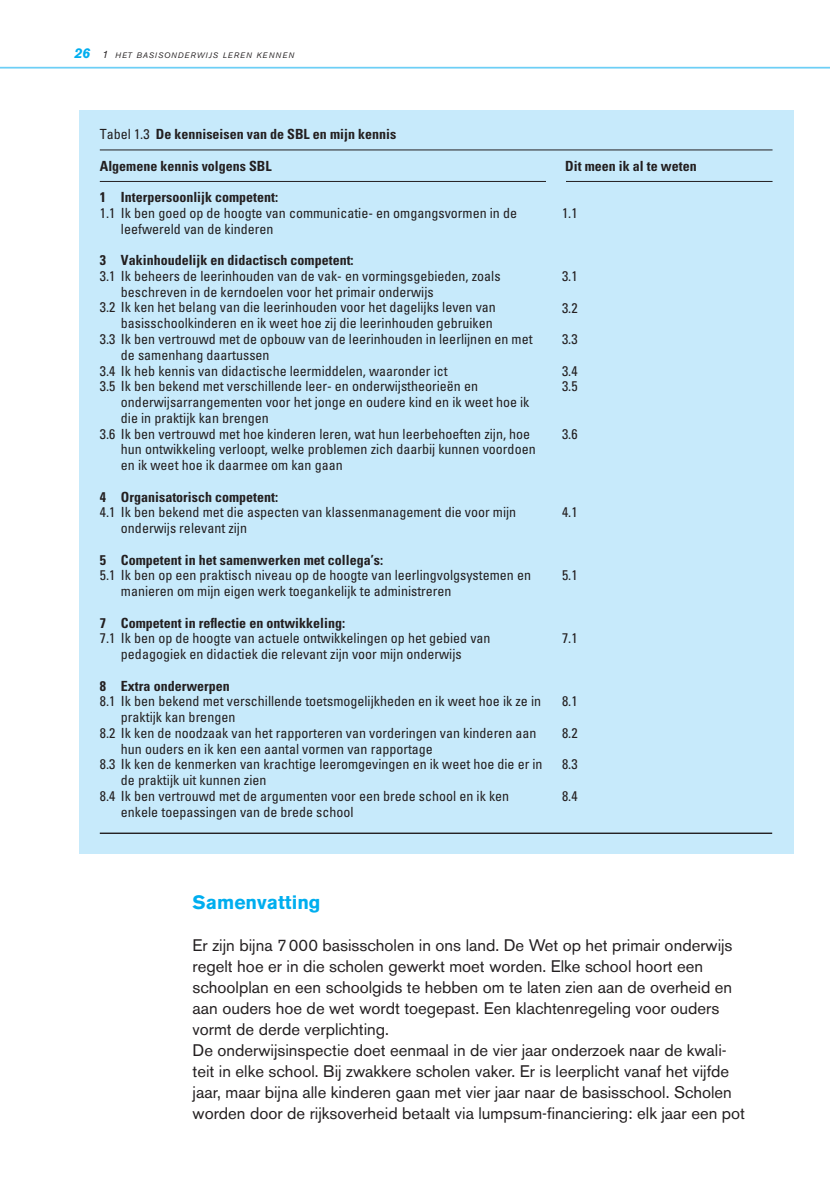
<style>
.page{position:relative;width:830px;height:1191px;background:#fff}
.page>*{position:absolute;margin:0;border:0;box-sizing:border-box;transform-origin:0 0}
.t1{font:700 19.25px "Akzidenz Grotesk BE";color:#00aeef}
.t2{font:16.62px/21px "Akzidenz Grotesk BE";color:#231f20}
.t3{font:condensed 14px/15.8px "Univers";color:#231f20}
.t4{font:700 condensed 14px "Univers";color:#231f20}
.t5{font:italic 7.88px "Akzidenz Grotesk BE";letter-spacing:.12em;color:#231f20}
.s1{font-weight:700;font-size:14px;color:#00aeef}
.s2{font-size:10.5px}
.s3{font-weight:400}
</style>
<div class="page">
<svg style="left:0;top:66px;width:830px;height:3px;background:#a9e2f9"></svg>
<div style="left:79px;top:110px;width:714px;height:744px;background:#c7eafb"></div>
<hr style="left:100px;top:150px;width:672px;height:1px;background:#231f20">
<hr style="left:100px;top:181px;width:672px;height:1px;background:#231f20">
<div style="left:545px;top:175px;width:20px;height:14px;background:#c7eafb"></div>
<hr style="left:100px;top:832px;width:672px;height:2px;background:#231f20">
<p class="t5" style="left:74px;top:52px;width:221px"><span class="s1">26</span> <span class="s2">1</span> HET BASISONDERWIJS LEREN KENNEN</p>
<p class="t4" style="left:100px;top:129px;width:298px"><span class="s3">Tabel 1.3</span> De kenniseisen van de SBL en mijn kennis</p>
<p class="t4" style="left:100px;top:161px;width:173px">Algemene kennis volgens SBL</p>
<p class="t4" style="left:565px;top:161px;width:133px">Dit meen ik al te weten</p>
<p class="t4" style="left:100px;top:192px;width:180px">1 Interpersoonlijk competent:</p>
<p class="t3" style="left:121px;top:206px;width:397px;text-indent:-21px">1.1 Ik ben goed op de hoogte van communicatie- en omgangsvormen in de leefwereld van de kinderen</p>
<p class="t4" style="left:100px;top:255px;width:255px">3 Vakinhoudelijk en didactisch competent:</p>
<p class="t3" style="left:100px;top:269px;width:402px">3.1 Ik beheers de leerinhouden van de vak- en vormingsgebieden, zoals</p>
<p class="t3" style="left:121px;top:285px;width:314px">beschreven in de kerndoelen voor het primair onderwijs</p>
<p class="t3" style="left:100px;top:301px;width:397px">3.2 Ik ken het belang van die leerinhouden voor het dagelijks leven van</p>
<p class="t3" style="left:121px;top:317px;width:373px">basisschoolkinderen en ik weet hoe zij die leerinhouden gebruiken</p>
<p class="t3" style="left:100px;top:332px;width:434px">3.3 Ik ben vertrouwd met de opbouw van de leerinhouden in leerlijnen en met</p>
<p class="t3" style="left:121px;top:348px;width:150px">de samenhang daartussen</p>
<p class="t3" style="left:100px;top:364px;width:349px">3.4 Ik heb kennis van didactische leermiddelen, waaronder ict</p>
<p class="t3" style="left:100px;top:380px;width:380px">3.5 Ik ben bekend met verschillende leer- en onderwijstheorieën en</p>
<p class="t3" style="left:121px;top:395px;width:410px">onderwijsarrangementen voor het jonge en oudere kind en ik weet hoe ik</p>
<p class="t3" style="left:121px;top:411px;width:149px">die in praktijk kan brengen</p>
<p class="t3" style="left:100px;top:427px;width:432px">3.6 Ik ben vertrouwd met hoe kinderen leren, wat hun leerbehoeften zijn, hoe</p>
<p class="t3" style="left:121px;top:443px;width:416px">hun ontwikkeling verloopt, welke problemen zich daarbij kunnen voordoen</p>
<p class="t3" style="left:121px;top:458px;width:223px">en ik weet hoe ik daarmee om kan gaan</p>
<p class="t4" style="left:100px;top:491px;width:180px">4 Organisatorisch competent:</p>
<p class="t3" style="left:121px;top:506px;width:397px;text-indent:-21px">4.1 Ik ben bekend met die aspecten van klassenmanagement die voor mijn onderwijs relevant zijn</p>
<p class="t4" style="left:100px;top:554px;width:285px">5 Competent in het samenwerken met collega’s:</p>
<p class="t3" style="left:121px;top:569px;width:411px;text-indent:-21px">5.1 Ik ben op een praktisch niveau op de hoogte van leerlingvolgsystemen en manieren om mijn eigen werk toegankelijk te administreren</p>
<p class="t4" style="left:100px;top:617px;width:247px">7 Competent in reflectie en ontwikkeling:</p>
<p class="t3" style="left:100px;top:632px;width:392px;text-align:center">7.1 Ik ben op de hoogte van actuele ontwikkelingen op het gebied van pedagogiek en didactiek die relevant zijn voor mijn onderwijs</p>
<p class="t4" style="left:100px;top:680px;width:132px">8 Extra onderwerpen</p>
<p class="t3" style="left:100px;top:695px;width:443px">8.1 Ik ben bekend met verschillende toetsmogelijkheden en ik weet hoe ik ze in</p>
<p class="t3" style="left:121px;top:710px;width:116px">praktijk kan brengen</p>
<p class="t3" style="left:100px;top:726px;width:438px">8.2 Ik ken de noodzaak van het rapporteren van vorderingen van kinderen aan</p>
<p class="t3" style="left:121px;top:742px;width:313px">hun ouders en ik ken een aantal vormen van rapportage</p>
<p class="t3" style="left:100px;top:758px;width:444px">8.3 Ik ken de kenmerken van krachtige leeromgevingen en ik weet hoe die er in</p>
<p class="t3" style="left:121px;top:773px;width:147px">de praktijk uit kunnen zien</p>
<p class="t3" style="left:100px;top:789px;width:411px">8.4 Ik ben vertrouwd met de argumenten voor een brede school en ik ken</p>
<p class="t3" style="left:121px;top:805px;width:234px">enkele toepassingen van de brede school</p>
<p class="t3" style="left:562px;top:206px;width:17px">1.1</p>
<p class="t3" style="left:562px;top:269px;width:17px">3.1</p>
<p class="t3" style="left:562px;top:301px;width:17px">3.2</p>
<p class="t3" style="left:562px;top:332px;width:17px">3.3</p>
<p class="t3" style="left:562px;top:364px;width:17px">3.4<br>3.5</p>
<p class="t3" style="left:562px;top:427px;width:17px">3.6</p>
<p class="t3" style="left:562px;top:506px;width:17px">4.1</p>
<p class="t3" style="left:562px;top:569px;width:17px">5.1</p>
<p class="t3" style="left:562px;top:632px;width:17px">7.1</p>
<p class="t3" style="left:562px;top:695px;width:17px">8.1</p>
<p class="t3" style="left:562px;top:726px;width:17px">8.2</p>
<p class="t3" style="left:562px;top:758px;width:17px">8.3</p>
<p class="t3" style="left:562px;top:789px;width:17px">8.4</p>
<h1 class="t1" style="left:192px;top:895px;width:129px">Samenvatting</h1>
<p class="t2" style="left:192px;top:936px;width:554px">Er zijn bijna 7 000 basisscholen in ons land. De Wet op het primair onderwijs regelt hoe er in die scholen gewerkt moet worden. Elke school hoort een schoolplan en een schoolgids te hebben om te laten zien aan de overheid en aan ouders hoe de wet wordt toegepast. Een klachtenregeling voor ouders vormt de derde verplichting.<br>De onderwijsinspectie doet eenmaal in de vier jaar onderzoek naar de kwali&shy;teit in elke school. Bij zwakkere scholen vaker. Er is leerplicht vanaf het vijfde jaar, maar bijna alle kinderen gaan met vier jaar naar de basisschool. Scholen worden door de rijksoverheid betaalt via lumpsum-financiering: elk jaar een pot</p>
</div>
